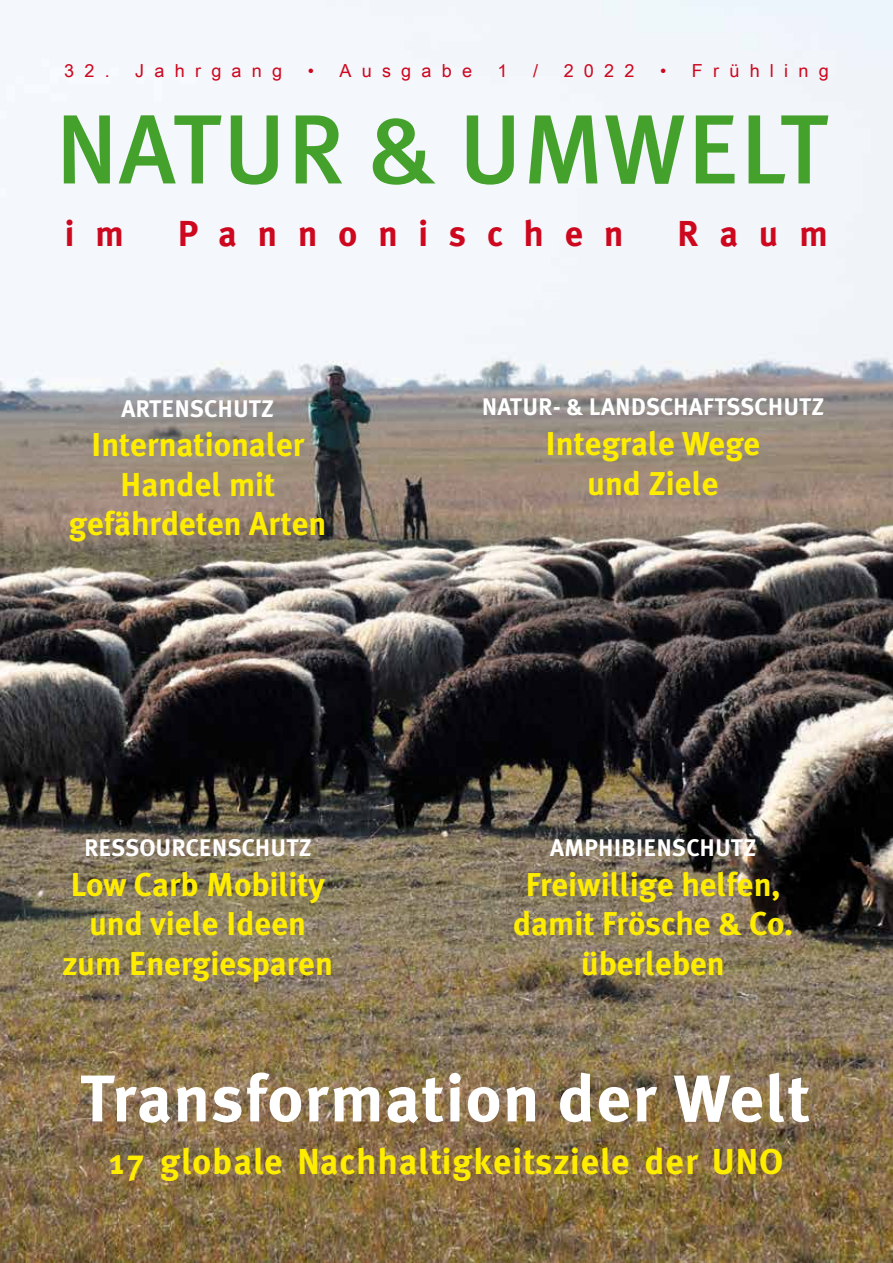
<style>
.page{position:relative;width:893px;height:1263px;background:#fff}
.page>*{position:absolute;margin:0;border:0;box-sizing:border-box;transform-origin:0 0}
.t1{font:98.25px "Meta Plus Medium Caps";letter-spacing:.005em;color:#44a12b}
.t2{font:700 66px "Meta Plus";letter-spacing:.02em;color:#fff}
.t3{font:700 36px "Meta";letter-spacing:.04em;color:#ffed00}
.t4{font:700 36px "Meta";letter-spacing:.59em;color:#cd071e}
.t5{font:700 33px/39.6px "Meta Plus";color:#ffed00;text-align:center}
.t6{font:700 24px "Meta Plus";color:#fff}
.t7{font:18px "Arial Unicode MS";letter-spacing:.57em;color:#cd071e}
</style>
<div class="page">
<img style="left:0;top:0;width:893px;height:1263px">
<p class="t7" style="left:64px;top:57px;width:219px">32. Jahrgang</p>
<p class="t7" style="left:308px;top:57px;width:166px">• Ausgabe</p>
<p class="t7" style="left:498px;top:57px;width:12px">1</p>
<p class="t7" style="left:533px;top:57px;width:7px">/</p>
<p class="t7" style="left:564px;top:57px;width:72px">2022</p>
<p class="t7" style="left:660px;top:57px;width:170px">• Frühling</p>
<h1 class="t1" style="left:55px;top:92px;width:776px">NATUR &amp; UMWELT</h1>
<p class="t4" style="left:65px;top:212px;width:60px">i m</p>
<p class="t4" style="left:178px;top:212px;width:447px">Pannonischen</p>
<p class="t4" style="left:678px;top:212px;width:151px">Raum</p>
<p class="t6" style="left:122px;top:394px;width:154px">ARTENSCHUTZ</p>
<p class="t5" style="left:69px;top:425px;width:259px">Internationaler<br>Handel mit gefährdeten Arten</p>
<p class="t6" style="left:84px;top:834px;width:229px">RESSOURCENSCHUTZ</p>
<p class="t5" style="left:63px;top:864px;width:272px">Low Carb Mobility und viele Ideen zum Energiesparen</p>
<p class="t6" style="left:482px;top:393px;width:344px">NATUR- &amp; LANDSCHAFTSSCHUTZ</p>
<p class="t5" style="left:546px;top:423px;width:216px">Integrale Wege und Ziele</p>
<p class="t6" style="left:550px;top:834px;width:207px">AMPHIBIENSCHUTZ</p>
<p class="t5" style="left:513px;top:864px;width:281px">Freiwillige helfen, damit Frösche &amp; Co. überleben</p>
<h2 class="t2" style="left:80px;top:1060px;width:732px">Transformation der Welt</h2>
<p class="t3" style="left:108px;top:1141px;width:676px">17 globale Nachhaltigkeitsziele der UNO</p>
</div>
